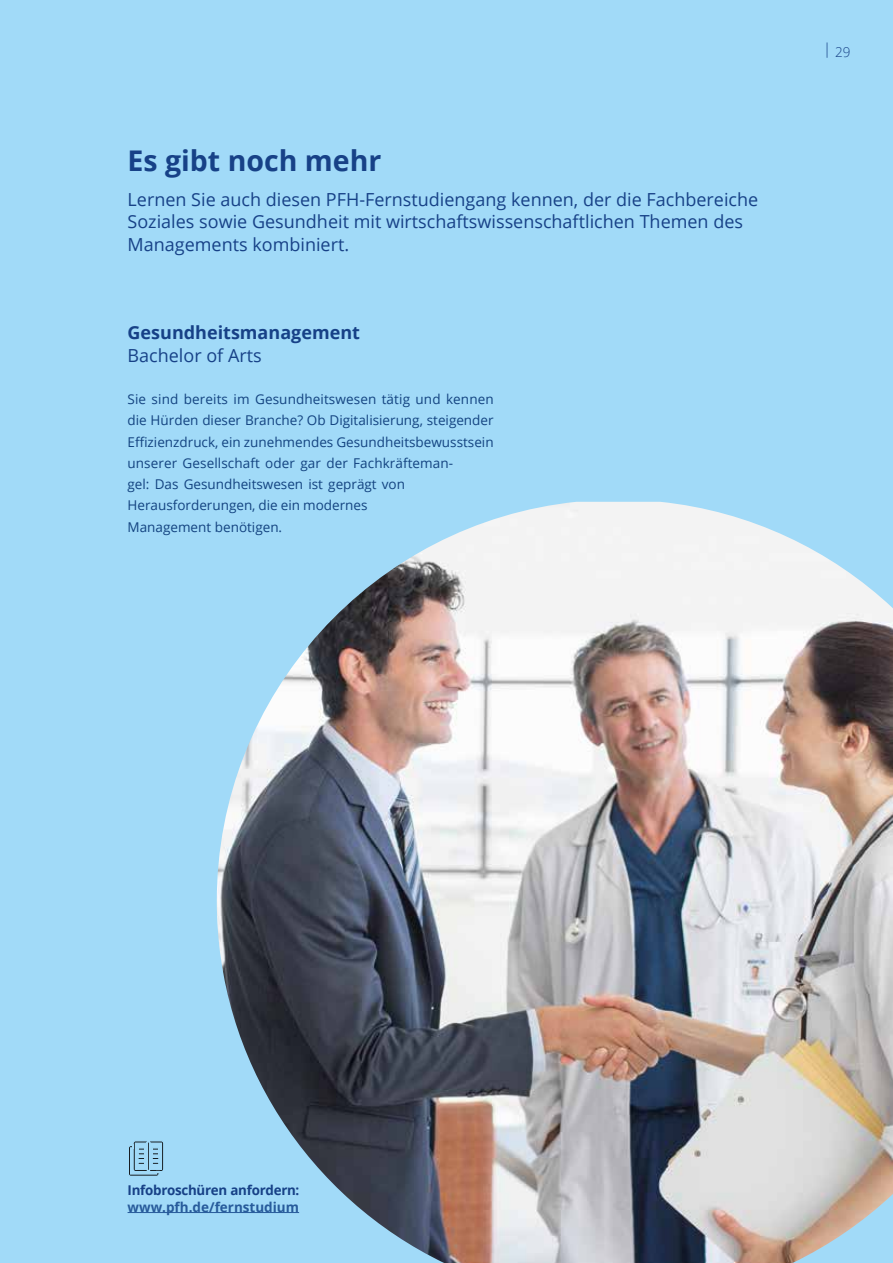
<style>
.page{position:relative;width:893px;height:1263px;background:#a1daf8}
.page>*{position:absolute;margin:0;border:0;box-sizing:border-box;transform-origin:0 0}
.t1{font:700 28.5px "Open Sans";color:#174187}
.t2{font:18px/22.5px "Open Sans";color:#174187}
.t3{font:700 18px "Open Sans";color:#174187}
.t4{font:13.5px/21.3px "Open Sans";color:#134380}
.t5{font:700 13.5px "Open Sans";letter-spacing:-.02em;color:#174187}
.t6{font:700 13.5px "Open Sans";color:#275b9b}
.t7{font:300 13.5px "Open Sans";color:#174187}
</style>
<div class="page">
<img style="left:217px;top:502px;width:676px;height:761px">
<svg style="left:129px;top:1141px;width:35px;height:35px"></svg>
<hr style="left:128px;top:1212px;width:171px;height:1px;background:#275b9b">
<h1 class="t1" style="left:128px;top:140px;width:255px">Es gibt noch mehr</h1>
<h2 class="t2" style="left:128px;top:188px;width:632px">Lernen Sie auch diesen PFH-Fernstudiengang kennen, der die Fachbereiche<br>Soziales sowie Gesundheit mit wirtschaftswissenschaftlichen Themen des<br>Managements kombiniert.</h2>
<h2 class="t3" style="left:128px;top:320px;width:234px">Gesundheitsmanagement</h2>
<h2 class="t2" style="left:128px;top:343px;width:136px">Bachelor of Arts</h2>
<p class="t4" style="left:128px;top:388px;width:368px">Sie sind bereits im Gesundheitswesen tätig und kennen die Hürden dieser Branche? Ob Digitalisierung, steigender Effizienzdruck, ein zunehmendes Gesundheitsbewusstsein unserer Gesellschaft oder gar der Fachkräfteman-<br>gel: Das Gesundheitswesen ist geprägt von Herausforderungen, die ein modernes<br>Management benötigen.</p>
<p class="t7" style="left:823px;top:43px;width:29px"><sup>|</sup> 29</p>
<p class="t5" style="left:128px;top:1180px;width:173px">Infobroschüren anfordern:</p>
<p class="t6" style="left:128px;top:1197px;width:173px">www.pfh.de/fernstudium</p>
</div>
